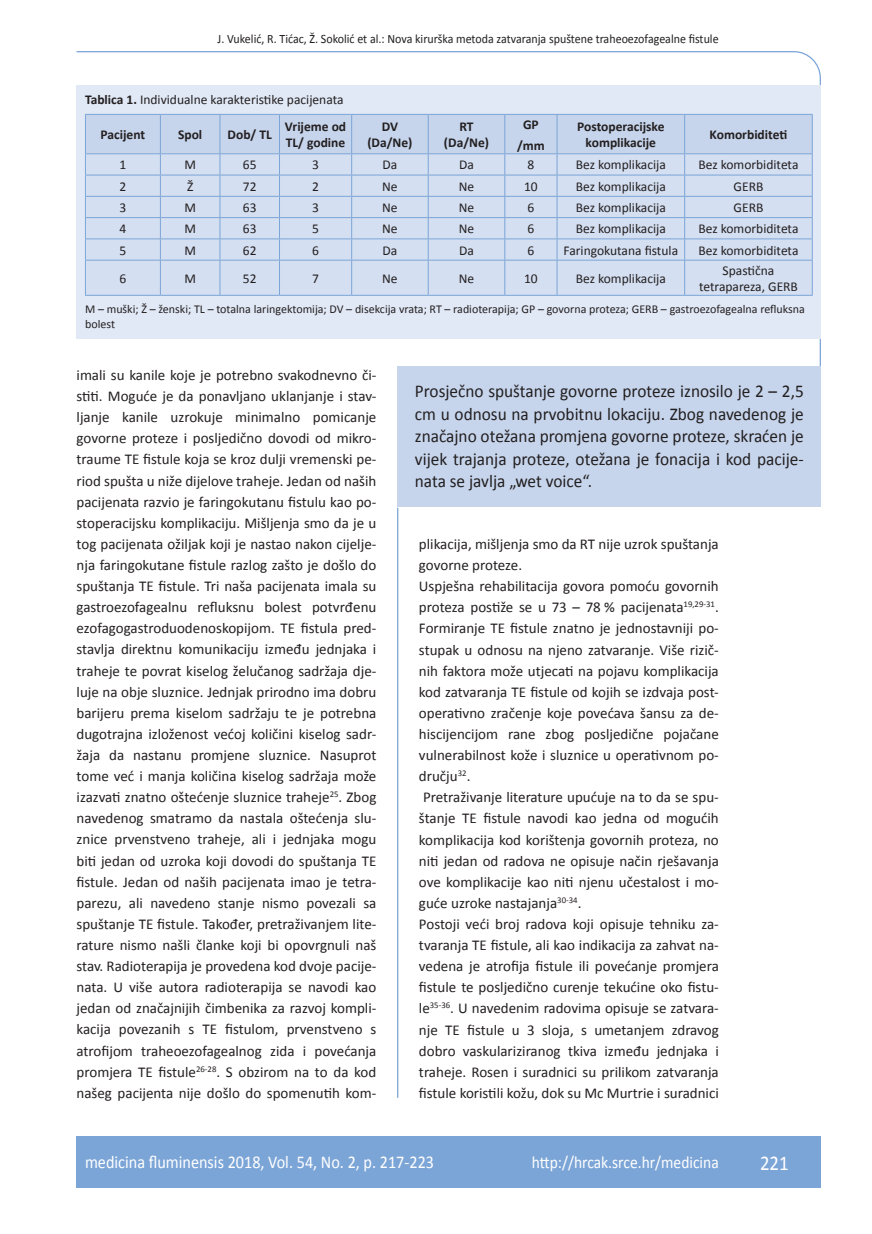
<style>
.page{position:relative;width:872px;height:1234px;background:#fff}
.page>*{position:absolute;margin:0;border:0;box-sizing:border-box;transform-origin:0 0}
.t1{font:21px "Calibri";color:#fff;scale:.9 1}
.t2{font:18px/22.5px "Calibri";color:#231f20;text-align:justify;scale:.96 1}
.t3{font:18px "Calibri";color:#fff;scale:.9 1}
.t4{font:17.25px "Calibri";color:#fff;scale:.9 1}
.t5{font:15px/21.1px "Calibri";color:#231f20;text-align:justify}
.t6{font:13.5px/16.5px "Calibri";color:#231f20;text-align:center}
.t7{font:700 13.5px/16.5px "Calibri";color:#231f20;text-align:center}
.t8{font:12.75px "Calibri";color:#231f20;scale:.94 1}
.t9{font:12px/15px "Calibri";color:#231f20}
.s1{font-weight:700}
</style>
<div class="page">
<svg style="left:76px;top:51px;width:745px;height:317px"></svg>
<hr style="left:397px;top:507px;width:1px;height:590px;background:#7ca5d7">
<div style="left:77px;top:1135px;width:744px;height:51px;background:#7ca5d7"></div>
<div style="left:77px;top:85px;width:743px;height:253px;background:#e1e9f6"></div>
<div style="left:86px;top:261px;width:726px;height:34px;background:#d4dff1"></div>
<svg style="left:85px;top:114px;width:728px;height:146px"></svg>
<hr style="left:85px;top:260px;width:75px;height:1px;background:#7ca5d7">
<hr style="left:85px;top:260px;width:1px;height:35px;background:#7ca5d7">
<hr style="left:160px;top:260px;width:60px;height:1px;background:#7ca5d7">
<hr style="left:160px;top:260px;width:1px;height:35px;background:#7ca5d7">
<hr style="left:220px;top:260px;width:59px;height:1px;background:#7ca5d7">
<hr style="left:219px;top:260px;width:1px;height:35px;background:#7ca5d7">
<hr style="left:279px;top:260px;width:73px;height:1px;background:#7ca5d7">
<hr style="left:279px;top:260px;width:1px;height:35px;background:#7ca5d7">
<hr style="left:352px;top:260px;width:76px;height:1px;background:#7ca5d7">
<hr style="left:351px;top:260px;width:1px;height:35px;background:#7ca5d7">
<hr style="left:428px;top:260px;width:77px;height:1px;background:#7ca5d7">
<hr style="left:428px;top:260px;width:1px;height:35px;background:#7ca5d7">
<hr style="left:505px;top:260px;width:52px;height:1px;background:#7ca5d7">
<hr style="left:504px;top:260px;width:1px;height:35px;background:#7ca5d7">
<hr style="left:557px;top:260px;width:127px;height:1px;background:#7ca5d7">
<hr style="left:556px;top:260px;width:1px;height:35px;background:#7ca5d7">
<hr style="left:684px;top:260px;width:128px;height:1px;background:#7ca5d7">
<hr style="left:684px;top:260px;width:1px;height:35px;background:#7ca5d7">
<hr style="left:812px;top:260px;width:1px;height:35px;background:#7ca5d7">
<hr style="left:85px;top:295px;width:75px;height:1px;background:#7ca5d7">
<hr style="left:160px;top:295px;width:60px;height:1px;background:#7ca5d7">
<hr style="left:220px;top:295px;width:59px;height:1px;background:#7ca5d7">
<hr style="left:279px;top:295px;width:73px;height:1px;background:#7ca5d7">
<hr style="left:352px;top:295px;width:76px;height:1px;background:#7ca5d7">
<hr style="left:428px;top:295px;width:77px;height:1px;background:#7ca5d7">
<hr style="left:505px;top:295px;width:52px;height:1px;background:#7ca5d7">
<hr style="left:557px;top:295px;width:127px;height:1px;background:#7ca5d7">
<hr style="left:684px;top:295px;width:128px;height:1px;background:#7ca5d7">
<div style="left:398px;top:366px;width:423px;height:141px;background:#c6d5ec"></div>
<p class="t8" style="left:218px;top:30px;width:534px">J. Vukelić, R. Tićac, Ž. Sokolić et al.: Nova kirurška metoda zatvaranja spuštene traheoezofagealne fistule</p>
<p class="t6" style="left:85px;top:90px;width:260px"><span class="s1">Tablica 1.</span> Individualne karakteristike pacijenata</p>
<p class="t7" style="left:101px;top:126px;width:46px">Pacijent</p>
<p class="t7" style="left:178px;top:126px;width:26px">Spol</p>
<p class="t7" style="left:228px;top:126px;width:46px">Dob/ TL</p>
<p class="t7" style="left:285px;top:117px;width:63px;text-align:left">Vrijeme od<br>TL/ godine</p>
<p class="t7" style="left:367px;top:117px;width:47px">DV (Da/Ne)</p>
<p class="t7" style="left:444px;top:117px;width:47px">RT (Da/Ne)</p>
<p class="t7" style="left:517px;top:113px;width:29px;line-height:20.7px">GP /mm</p>
<p class="t7" style="left:577px;top:117px;width:89px">Postoperacijske komplikacije</p>
<p class="t7" style="left:709px;top:126px;width:79px">Komorbiditeti</p>
<p class="t6" style="left:119px;top:156px;width:8px">1</p>
<p class="t6" style="left:184px;top:156px;width:13px">M</p>
<p class="t6" style="left:243px;top:156px;width:15px">65</p>
<p class="t6" style="left:312px;top:156px;width:8px">3</p>
<p class="t6" style="left:382px;top:156px;width:16px">Da</p>
<p class="t6" style="left:459px;top:156px;width:16px">Da</p>
<p class="t6" style="left:527px;top:156px;width:8px">8</p>
<p class="t6" style="left:576px;top:156px;width:92px">Bez komplikacija</p>
<p class="t6" style="left:698px;top:156px;width:101px">Bez komorbiditeta</p>
<p class="t6" style="left:119px;top:177px;width:8px">2</p>
<p class="t6" style="left:187px;top:177px;width:8px">Ž</p>
<p class="t6" style="left:243px;top:177px;width:15px">72</p>
<p class="t6" style="left:312px;top:177px;width:8px">2</p>
<p class="t6" style="left:382px;top:177px;width:17px">Ne</p>
<p class="t6" style="left:459px;top:177px;width:17px">Ne</p>
<p class="t6" style="left:524px;top:177px;width:15px">10</p>
<p class="t6" style="left:576px;top:177px;width:92px">Bez komplikacija</p>
<p class="t6" style="left:733px;top:177px;width:31px">GERB</p>
<p class="t6" style="left:119px;top:199px;width:8px">3</p>
<p class="t6" style="left:184px;top:199px;width:13px">M</p>
<p class="t6" style="left:243px;top:199px;width:15px">63</p>
<p class="t6" style="left:312px;top:199px;width:8px">3</p>
<p class="t6" style="left:382px;top:199px;width:17px">Ne</p>
<p class="t6" style="left:459px;top:199px;width:17px">Ne</p>
<p class="t6" style="left:527px;top:199px;width:8px">6</p>
<p class="t6" style="left:576px;top:199px;width:92px">Bez komplikacija</p>
<p class="t6" style="left:733px;top:199px;width:31px">GERB</p>
<p class="t6" style="left:119px;top:220px;width:8px">4</p>
<p class="t6" style="left:184px;top:220px;width:13px">M</p>
<p class="t6" style="left:243px;top:220px;width:15px">63</p>
<p class="t6" style="left:312px;top:220px;width:8px">5</p>
<p class="t6" style="left:382px;top:220px;width:17px">Ne</p>
<p class="t6" style="left:459px;top:220px;width:17px">Ne</p>
<p class="t6" style="left:527px;top:220px;width:8px">6</p>
<p class="t6" style="left:576px;top:220px;width:92px">Bez komplikacija</p>
<p class="t6" style="left:698px;top:220px;width:101px">Bez komorbiditeta</p>
<p class="t6" style="left:119px;top:241px;width:8px">5</p>
<p class="t6" style="left:184px;top:241px;width:13px">M</p>
<p class="t6" style="left:243px;top:241px;width:15px">62</p>
<p class="t6" style="left:312px;top:241px;width:8px">6</p>
<p class="t6" style="left:382px;top:241px;width:16px">Da</p>
<p class="t6" style="left:459px;top:241px;width:16px">Da</p>
<p class="t6" style="left:527px;top:241px;width:8px">6</p>
<p class="t6" style="left:563px;top:241px;width:116px">Faringokutana fistula</p>
<p class="t6" style="left:698px;top:241px;width:101px">Bez komorbiditeta</p>
<p class="t6" style="left:119px;top:269px;width:8px">6</p>
<p class="t6" style="left:184px;top:269px;width:13px">M</p>
<p class="t6" style="left:243px;top:269px;width:15px">52</p>
<p class="t6" style="left:312px;top:269px;width:8px">7</p>
<p class="t6" style="left:382px;top:269px;width:17px">Ne</p>
<p class="t6" style="left:459px;top:269px;width:17px">Ne</p>
<p class="t6" style="left:524px;top:269px;width:15px">10</p>
<p class="t6" style="left:576px;top:269px;width:92px">Bez komplikacija</p>
<p class="t6" style="left:699px;top:261px;width:100px">Spastična tetrapareza, GERB</p>
<p class="t9" style="left:85px;top:301px;width:721px">M – muški; Ž – ženski; TL – totalna laringektomija; DV – disekcija vrata; RT – radioterapija; GP – govorna proteza; GERB – gastroezofagealna refluksna bolest</p>
<p class="t5" style="left:77px;top:363px;width:301px">imali su kanile koje je potrebno svakodnevno či&shy;stiti. Moguće je da ponavljano uklanjanje i stav&shy;ljanje kanile uzrokuje minimalno pomicanje govorne proteze i posljedično dovodi od mikro&shy;traume TE fistule koja se kroz dulji vremenski pe&shy;riod spušta u niže dijelove traheje. Jedan od naših pacijenata razvio je faringokutanu fistulu kao po&shy;stoperacijsku komplikaciju. Mišljenja smo da je u tog pacijenata ožiljak koji je nastao nakon cijelje&shy;nja faringokutane fistule razlog zašto je došlo do spuštanja TE fistule. Tri naša pacijenata imala su gastroezofagealnu refluksnu bolest potvrđenu ezofagogastroduodenoskopijom. TE fistula pred&shy;stavlja direktnu komunikaciju između jednjaka i traheje te povrat kiselog želučanog sadržaja dje&shy;luje na obje sluznice. Jednjak prirodno ima dobru barijeru prema kiselom sadržaju te je potrebna dugotrajna izloženost većoj količini kiselog sadr&shy;žaja da nastanu promjene sluznice. Nasuprot tome već i manja količina kiselog sadržaja može izazvati znatno oštećenje sluznice traheje<sup>25</sup>. Zbog navedenog smatramo da nastala oštećenja slu&shy;znice prvenstveno traheje, ali i jednjaka mogu biti jedan od uzroka koji dovodi do spuštanja TE fistule. Jedan od naših pacijenata imao je tetra&shy;parezu, ali navedeno stanje nismo povezali sa spuštanje TE fistule. Također, pretraživanjem lite&shy;rature nismo našli članke koji bi opovrgnuli naš stav. Radioterapija je provedena kod dvoje pacije&shy;nata. U više autora radioterapija se navodi kao jedan od značajnijih čimbenika za razvoj kompli&shy;kacija povezanih s TE fistulom, prvenstveno s atrofijom traheoezofagealnog zida i povećanja promjera TE fistule<sup>26-28</sup>. S obzirom na to da kod našeg pacijenta nije došlo do spomenutih kom-</p>
<p class="t2" style="left:415px;top:379px;width:407px">Prosječno spuštanje govorne proteze iznosilo je 2 – 2,5 cm u odnosu na prvobitnu lokaciju. Zbog navedenog je značajno otežana promjena govorne proteze, skraćen je vijek trajanja proteze, otežana je fonacija i kod pacije&shy;nata se javlja „wet voice“.</p>
<p class="t5" style="left:419px;top:532px;width:301px;text-align:left">plikacija, mišljenja smo da RT nije uzrok spuštanja govorne proteze.<br>Uspješna rehabilitacija govora pomoću govornih proteza postiže se u 73 – 78 % pacijenata<sup>19,29-31</sup>.<br>Formiranje TE fistule znatno je jednostavniji po&shy;stupak u odnosu na njeno zatvaranje. Više rizič&shy;nih faktora može utjecati na pojavu komplikacija kod zatvaranja TE fistule od kojih se izdvaja post&shy;operativno zračenje koje povećava šansu za de&shy;hiscijencijom rane zbog posljedične pojačane vulnerabilnost kože i sluznice u operativnom po&shy;dručju<sup>32</sup>.<br>Pretraživanje literature upućuje na to da se spu&shy;štanje TE fistule navodi kao jedna od mogućih komplikacija kod korištenja govornih proteza, no niti jedan od radova ne opisuje način rješavanja ove komplikacije kao niti njenu učestalost i mo&shy;guće uzroke nastajanja<sup>30-34</sup>.<br>Postoji veći broj radova koji opisuje tehniku za&shy;tvaranja TE fistule, ali kao indikacija za zahvat na&shy;vedena je atrofija fistule ili povećanje promjera fistule te posljedično curenje tekućine oko fistu&shy;le<sup>35-36</sup>. U navedenim radovima opisuje se zatvara&shy;nje TE fistule u 3 sloja, s umetanjem zdravog dobro vaskulariziranog tkiva između jednjaka i traheje. Rosen i suradnici su prilikom zatvaranja fistule koristili kožu, dok su Mc Murtrie i suradnici</p>
<p class="t3" style="left:85px;top:1150px;width:389px">medicina fluminensis 2018, Vol. 54, No. 2, p. 217-223</p>
<p class="t4" style="left:532px;top:1151px;width:209px">http://hrcak.srce.hr/medicina</p>
<h1 class="t1" style="left:760px;top:1149px;width:33px">221</h1>
</div>
